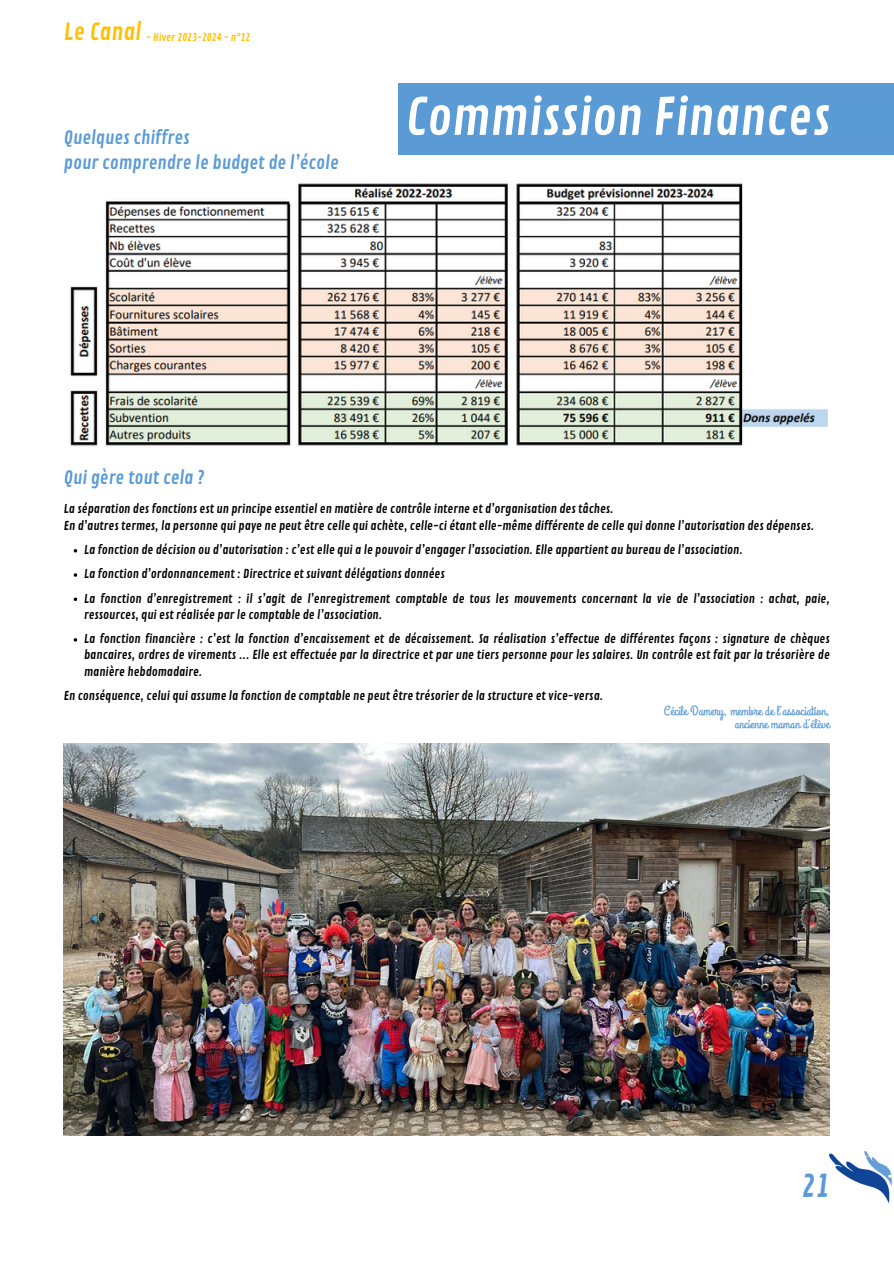
<style>
.page{position:relative;width:894px;height:1264px;background:#fff}
.page>*{position:absolute;margin:0;border:0;box-sizing:border-box;transform-origin:0 0}
.t1{font:49.95px "Contrail One";color:#fff}
.t2{font:30px "Contrail One";color:#5b9bd5}
.t3{font:18px "Contrail One";color:#5b9bd5}
.t4{font:13.5px/13.4px "Grand Hotel";color:#5b9bd5;text-align:right}
.t5{font:12px/24.3px "Contrail One";color:#000}
.t6{font:10.5px "Contrail One";color:#ffc000}
.s1{font-size:22.95px}
</style>
<div class="page">
<img style="left:829px;top:1151px;width:63px;height:53px">
<img style="left:70px;top:183px;width:758px;height:263px">
<div style="left:397px;top:84px;width:496px;height:71px;background:#5b9bd5"></div>
<svg style="left:74px;top:597px;width:3px;height:4px"></svg>
<img style="left:64px;top:744px;width:765px;height:391px">
<p class="t6" style="left:64px;top:31px;width:188px"><span class="s1">Le Canal</span> - Hiver 2023-2024 - n°12</p>
<h3 class="t3" style="left:64px;top:127px;width:127px">Quelques chiffres</h3>
<h3 class="t3" style="left:64px;top:151px;width:276px">pour comprendre le budget de l’école</h3>
<h1 class="t1" style="left:405px;top:88px;width:426px">Commission Finances</h1>
<h3 class="t3" style="left:64px;top:467px;width:142px">Qui gère tout cela ?</h3>
<p class="t5" style="left:64px;top:501px;width:751px;line-height:16.4px">La séparation des fonctions est un principe essentiel en matière de contrôle interne et d’organisation des tâches.<br>En d’autres termes, la personne qui paye ne peut être celle qui achète, celle-ci étant elle-même différente de celle qui donne l’autorisation des dépenses.</p>
<p class="t5" style="left:84px;top:538px;width:747px">La fonction de décision ou d’autorisation : c’est elle qui a le pouvoir d’engager l’association. Elle appartient au bureau de l’association.<br>La fonction d’ordonnancement : Directrice et suivant délégations données<br>La fonction d’enregistrement : il s’agit de l’enregistrement comptable de tous les mouvements concernant la vie de l’association : achat, paie,</p>
<p class="t5" style="left:84px;top:603px;width:747px">ressources, qui est réalisée par le comptable de l’association.<br>La fonction financière : c’est la fonction d’encaissement et de décaissement. Sa réalisation s’effectue de différentes façons : signature de chèques</p>
<p class="t5" style="left:84px;top:647px;width:747px;line-height:16.4px">bancaires, ordres de virements ... Elle est effectuée par la directrice et par une tiers personne pour les salaires. Un contrôle est fait par la trésorière de manière hebdomadaire.</p>
<p class="t5" style="left:64px;top:684px;width:540px">En conséquence, celui qui assume la fonction de comptable ne peut être trésorier de la structure et vice-versa.</p>
<p class="t4" style="left:663px;top:704px;width:167px">Cécile Damery, membre de l’association, ancienne maman d’élève</p>
<h2 class="t2" style="left:801px;top:1168px;width:30px">21</h2>
</div>
